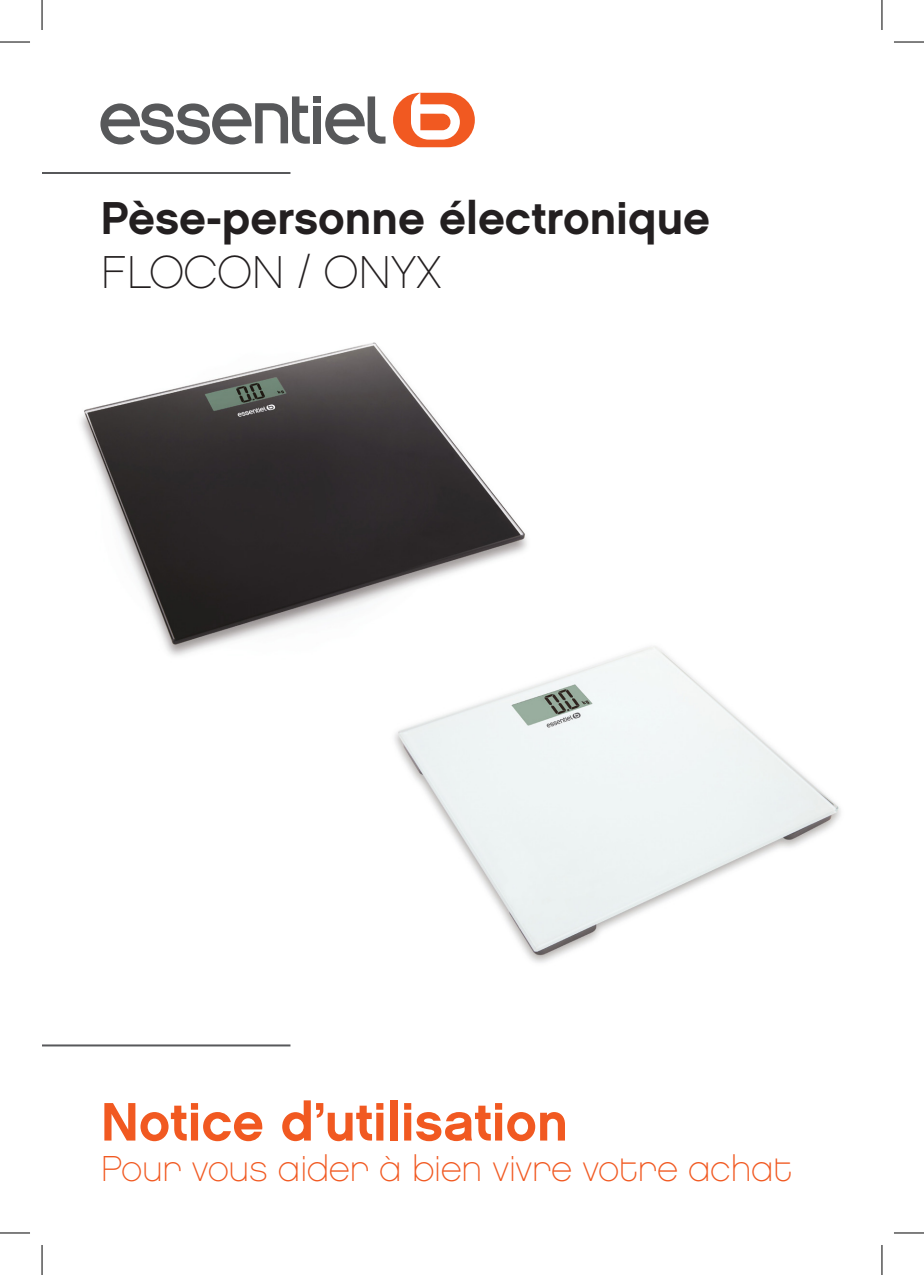
<style>
.page{position:relative;width:924px;height:1275px;background:#fff}
.page>*{position:absolute;margin:0;border:0;box-sizing:border-box;transform-origin:0 0}
.Paragraphe{font:54px "Chalet New York Nineteen Sixty";color:#f15921}
.Paragraphe-2{font:46px "Chalet New York Nineteen Sixty";color:#231f20}
.Paragraphe-3{font:46px "Chalet Paris Nineteen Eighty";color:#231f20}
.Paragraphe-4{font:36px "Chalet Paris Nineteen Eighty";color:#f15921}
</style>
<div class="page">
<img style="left:394px;top:646px;width:447px;height:317px">
<div style="left:393px;top:93px;width:81px;height:54px;background:#f15921;border-radius:27px"></div>
<svg style="left:411px;top:93px;width:48px;height:47px"></svg>
<svg style="left:325px;top:96px;width:60px;height:48px"></svg>
<div style="left:313px;top:96px;width:8px;height:7px;background:#57585a"></div>
<div style="left:313px;top:106px;width:8px;height:38px;background:#57585a"></div>
<svg style="left:100px;top:96px;width:210px;height:48px"></svg>
<hr style="left:42px;top:172px;width:248px;height:2px;background:#57585a">
<hr style="left:42px;top:1044px;width:248px;height:2px;background:#57585a">
<img style="left:81px;top:342px;width:460px;height:322px">
<hr style="left:0;top:42px;width:30px;height:1px;background:#000">
<hr style="left:893px;top:42px;width:30px;height:1px;background:#000">
<hr style="left:0;top:1232px;width:30px;height:1px;background:#000">
<hr style="left:893px;top:1232px;width:30px;height:1px;background:#000">
<hr style="left:42px;top:0;width:1px;height:30px;background:#000">
<hr style="left:42px;top:1245px;width:1px;height:30px;background:#000">
<hr style="left:881px;top:0;width:1px;height:30px;background:#000">
<hr style="left:881px;top:1245px;width:1px;height:30px;background:#000">
<p class="Paragraphe-2" style="left:101px;top:190px;width:610px">Pèse-personne électronique</p>
<p class="Paragraphe-3" style="left:101px;top:246px;width:342px">FLOCON / ONYX</p>
<p class="Paragraphe" style="left:101px;top:1089px;width:468px">Notice d’utilisation</p>
<p class="Paragraphe-4" style="left:101px;top:1147px;width:692px">Pour vous aider à bien vivre votre achat</p>
</div>
